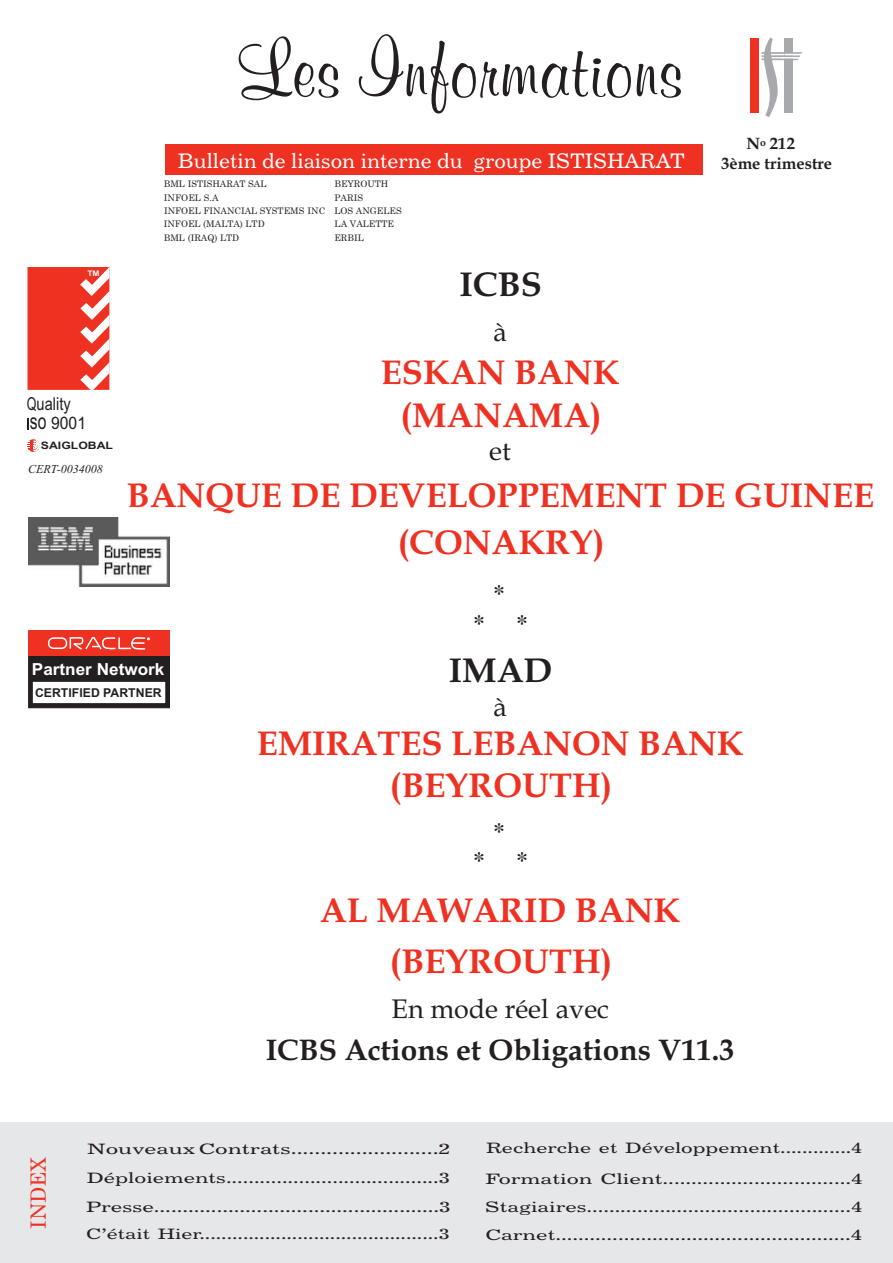
<style>
.page{position:relative;width:893px;height:1263px;background:#fff}
.page>*{position:absolute;margin:0;border:0;box-sizing:border-box;transform-origin:0 0}
.t1{font:700 79.35px "Murray Hill BT";color:#231f20}
.t2{font:700 34.5px/43.5px "Book Antiqua";color:#ef3122;text-align:center}
.t3{font:700 34.5px "Book Antiqua";color:#231f20}
.t4{font:700 29.85px "Book Antiqua";color:#231f20}
.t5{font:26.85px "Book Antiqua";color:#231f20}
.t6{font:24px/29.8px "Century 731 BT Roman A";color:#231f20;text-align:center}
.t7{font:21px "Century 731 BT Roman A";color:#fff}
.t8{font:21px "Century Schoolbook";color:#ef3122}
.t9{font:17.85px "Arial Narrow";color:#231f20;scale:.86 1}
.t10{font:17.25px "Arial Narrow";color:#231f20;scale:1.12 1}
.t11{font:700 16.65px "Arial";color:#fff}
.t12{font:700 16.35px/19.6px "Book Antiqua";color:#231f20}
.t13{font:15px/27.2px "Century 731 BT Roman A";color:#231f20;scale:1.45 1}
.t14{font:15px "Century 731 BT Roman A";color:#231f20;scale:1.47 1}
.t15{font:15px "Century 731 BT Roman A";color:#231f20;scale:1.4 1}
.t16{font:15px "Century 731 BT Roman A";color:#231f20;scale:1.44 1}
.t17{font:15px "Century 731 BT Roman A";color:#231f20;scale:1.52 1}
.t18{font:15px "Century 731 BT Roman A";color:#231f20;scale:1.41 1}
.t19{font:700 12.15px "Arial";color:#231f20}
.t20{font:italic 12px "Times New Roman";color:#231f20}
.t21{font:700 10.35px "Arial Narrow";color:#231f20;scale:1.45 1}
.t22{font:9px/13.4px "Century Schoolbook";color:#231f20}
.t23{font:700 7.65px "Arial Narrow";color:#fff;scale:1.34 1}
.s1{font-size:22.2px}
</style>
<div class="page">
<div style="left:0;top:1122px;width:893px;height:141px;background:#e6e7e9"></div>
<div style="left:165px;top:144px;width:537px;height:31px;background:#ef3122"></div>
<div style="left:750px;top:38px;width:8px;height:75px;background:#ef3122"></div>
<svg style="left:761px;top:38px;width:41px;height:79px"></svg>
<svg style="left:27px;top:439px;width:13px;height:13px"></svg>
<svg style="left:27px;top:418px;width:2px;height:11px"></svg>
<div style="left:28px;top:267px;width:81px;height:123px;background:#ef3122"></div>
<svg style="left:80px;top:267px;width:30px;height:123px"></svg>
<img style="left:28px;top:517px;width:141px;height:69px">
<div style="left:28px;top:631px;width:142px;height:25px;background:#ef3122"></div>
<svg style="left:28px;top:637px;width:142px;height:71px"></svg>
<p class="t23" style="left:87px;top:270px;width:11px">TM</p>
<p class="t9" style="left:27px;top:397px;width:53px">Quality</p>
<p class="t10" style="left:30px;top:417px;width:52px"><span class="s1">so</span> 9001</p>
<p class="t21" style="left:41px;top:441px;width:51px">SAIGLOBAL</p>
<p class="t20" style="left:28px;top:464px;width:76px">CERT-0034008</p>
<h1 class="t1" style="left:236px;top:33px;width:447px">Les Informations</h1>
<h3 class="t7" style="left:178px;top:152px;width:509px">Bulletin de liaison interne du groupe ISTISHARAT</h3>
<p class="t22" style="left:164px;top:178px;width:163px">BML ISTISHARAT SAL<br>INFOEL S.A<br>INFOEL FINANCIAL SYSTEMS INC<br>INFOEL (MALTA) LTD<br>BML (IRAQ) LTD</p>
<p class="t22" style="left:334px;top:178px;width:69px">BEYROUTH<br>PARIS<br>LOS ANGELES<br>LA VALETTE<br>ERBIL</p>
<p class="t12" style="left:721px;top:136px;width:112px;text-indent:25px">N<sup>o</sup> 212<br>3ème trimestre</p>
<h2 class="t3" style="left:459px;top:271px;width:84px">ICBS</h2>
<h3 class="t5" style="left:493px;top:321px;width:15px">à</h3>
<h2 class="t2" style="left:381px;top:354px;width:240px">ESKAN BANK (MANAMA)</h2>
<h3 class="t5" style="left:489px;top:441px;width:23px">et</h3>
<h2 class="t2" style="left:127px;top:476px;width:749px;line-height:46.7px">BANQUE DE DEVELOPPEMENT DE GUINEE (CONAKRY)</h2>
<h3 class="t6" style="left:473px;top:581px;width:57px">*<br>* *</h3>
<p class="t11" style="left:32px;top:662px;width:134px">Partner Network</p>
<p class="t19" style="left:35px;top:688px;width:128px">CERTIFIED PARTNER</p>
<h2 class="t3" style="left:449px;top:657px;width:105px">IMAD</h2>
<h3 class="t5" style="left:493px;top:696px;width:15px">à</h3>
<h2 class="t2" style="left:257px;top:725px;width:488px">EMIRATES LEBANON BANK</h2>
<h2 class="t2" style="left:390px;top:767px;width:224px">(BEYROUTH)</h2>
<h3 class="t6" style="left:473px;top:818px;width:57px">*<br>* *</h3>
<h2 class="t2" style="left:320px;top:892px;width:362px">AL MAWARID BANK</h2>
<h2 class="t2" style="left:390px;top:943px;width:224px">(BEYROUTH)</h2>
<h3 class="t5" style="left:392px;top:999px;width:219px">En mode réel avec</h3>
<h3 class="t4" style="left:266px;top:1038px;width:470px">ICBS Actions et Obligations V11.3</h3>
<h3 class="t8" style="left:30px;top:1229px;width:73px;rotate:-90deg">INDEX</h3>
<p class="t17" style="left:87px;top:1142px;width:241px">Nouveaux Contrats.........................2</p>
<p class="t16" style="left:87px;top:1172px;width:254px">Déploiements......................................3</p>
<p class="t18" style="left:486px;top:1141px;width:268px">Recherche et Développement.............4</p>
<p class="t14" style="left:486px;top:1172px;width:258px">Formation Client.................................4</p>
<p class="t14" style="left:86px;top:1200px;width:249px">Presse..................................................3</p>
<p class="t13" style="left:485px;top:1195px;width:262px">Stagiaires...............................................4<br>Carnet....................................................4</p>
<p class="t15" style="left:86px;top:1228px;width:261px">C’était Hier............................................3</p>
</div>
